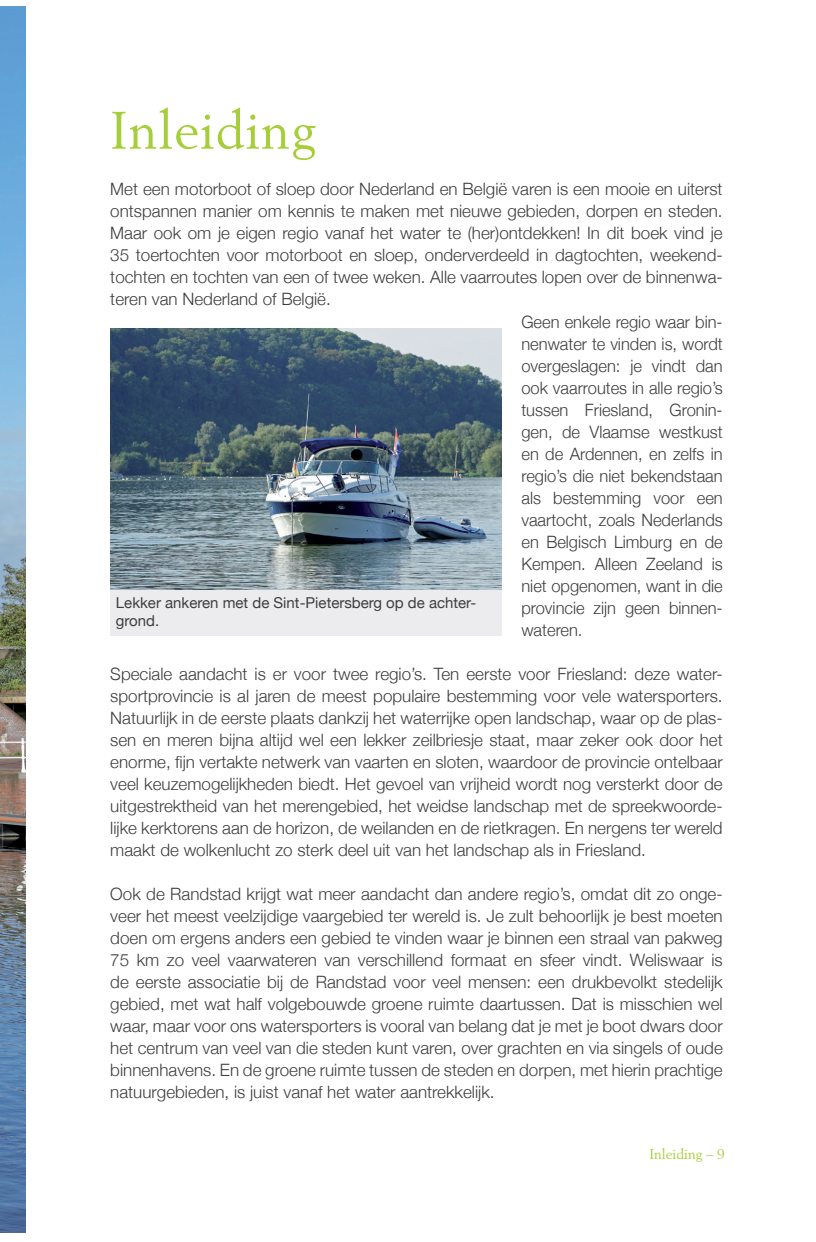
<style>
.page{position:relative;width:816px;height:1242px;background:#fff}
.page>*{position:absolute;margin:0;border:0;box-sizing:border-box;transform-origin:0 0}
.t1{font:52px "Berling";letter-spacing:.02em;color:#a6ce39}
.t2{font:300 17px/22px "Helvetica Neue";color:#3e3e3f;text-align:justify}
.t3{font:15px/18px "Helvetica Neue";color:#3e3e3f}
.t4{font:14px "Berling";color:#a6ce39}
</style>
<div class="page">
<img style="left:0;top:7px;width:25px;height:1224px">
<img style="left:110px;top:328px;width:391px;height:262px">
<div style="left:110px;top:590px;width:391px;height:46px;background:#ececee"></div>
<h1 class="t1" style="left:110px;top:99px;width:207px">Inleiding</h1>
<p class="t2" style="left:110px;top:177px;width:614px">Met een motorboot of sloep door Nederland en België varen is een mooie en uiterst</p>
<p class="t2" style="left:110px;top:199px;width:614px">ontspannen manier om kennis te maken met nieuwe gebieden, dorpen en steden.</p>
<p class="t2" style="left:110px;top:221px;width:614px">Maar ook om je eigen regio vanaf het water te (her)ontdekken! In dit boek vind je</p>
<p class="t2" style="left:110px;top:243px;width:614px">35 toertochten voor motorboot en sloep, onderverdeeld in dagtochten, weekend-</p>
<p class="t2" style="left:110px;top:265px;width:614px">tochten en tochten van een of twee weken. Alle vaarroutes lopen over de binnenwa-</p>
<p class="t2" style="left:110px;top:287px;width:222px">teren van Nederland of België.</p>
<p class="t2" style="left:521px;top:309px;width:203px">Geen enkele regio waar bin-</p>
<p class="t2" style="left:521px;top:331px;width:203px">nenwater te vinden is, wordt</p>
<p class="t2" style="left:521px;top:353px;width:203px">overgeslagen: je vindt dan</p>
<p class="t2" style="left:521px;top:375px;width:203px">ook vaarroutes in alle regio’s</p>
<p class="t2" style="left:521px;top:397px;width:203px">tussen Friesland, Gronin-</p>
<p class="t2" style="left:521px;top:419px;width:203px">gen, de Vlaamse westkust</p>
<p class="t2" style="left:521px;top:441px;width:203px">en de Ardennen, en zelfs in</p>
<p class="t2" style="left:521px;top:463px;width:203px">regio’s die niet bekendstaan</p>
<p class="t2" style="left:521px;top:485px;width:203px">als bestemming voor een</p>
<p class="t2" style="left:521px;top:507px;width:203px">vaartocht, zoals Nederlands</p>
<p class="t2" style="left:521px;top:529px;width:203px">en Belgisch Limburg en de</p>
<p class="t2" style="left:521px;top:551px;width:203px">Kempen. Alleen Zeeland is</p>
<p class="t2" style="left:521px;top:573px;width:203px">niet opgenomen, want in die</p>
<p class="t2" style="left:521px;top:595px;width:203px">provincie zijn geen binnen-</p>
<p class="t2" style="left:521px;top:617px;width:63px">wateren.</p>
<p class="t2" style="left:110px;top:661px;width:614px">Speciale aandacht is er voor twee regio’s. Ten eerste voor Friesland: deze water&shy;sportprovincie is al jaren de meest populaire bestemming voor vele watersporters.<br>Natuurlijk in de eerste plaats dankzij het waterrijke open landschap, waar op de plas&shy;sen en meren bijna altijd wel een lekker zeilbriesje staat, maar zeker ook door het enorme, fijn vertakte netwerk van vaarten en sloten, waardoor de provincie ontelbaar veel keuzemogelijkheden biedt. Het gevoel van vrijheid wordt nog versterkt door de uitgestrektheid van het merengebied, het weidse landschap met de spreekwoorde&shy;lijke kerktorens aan de horizon, de weilanden en de rietkragen. En nergens ter wereld maakt de wolkenlucht zo sterk deel uit van het landschap als in Friesland.</p>
<p class="t2" style="left:110px;top:881px;width:614px">Ook de Randstad krijgt wat meer aandacht dan andere regio’s, omdat dit zo onge&shy;veer het meest veelzijdige vaargebied ter wereld is. Je zult behoorlijk je best moeten doen om ergens anders een gebied te vinden waar je binnen een straal van pakweg 75 km zo veel vaarwateren van verschillend formaat en sfeer vindt. Weliswaar is de eerste associatie bij de Randstad voor veel mensen: een drukbevolkt stedelijk gebied, met wat half volgebouwde groene ruimte daartussen. Dat is misschien wel waar, maar voor ons watersporters is vooral van belang dat je met je boot dwars door het centrum van veel van die steden kunt varen, over grachten en via singels of oude binnenhavens. En de groene ruimte tussen de steden en dorpen, met hierin prachtige natuurgebieden, is juist vanaf het water aantrekkelijk.</p>
<p class="t3" style="left:116px;top:594px;width:362px">Lekker ankeren met de Sint-Pietersberg op de achter&shy;grond.</p>
<p class="t4" style="left:649px;top:1145px;width:77px">Inleiding – 9</p>
</div>
